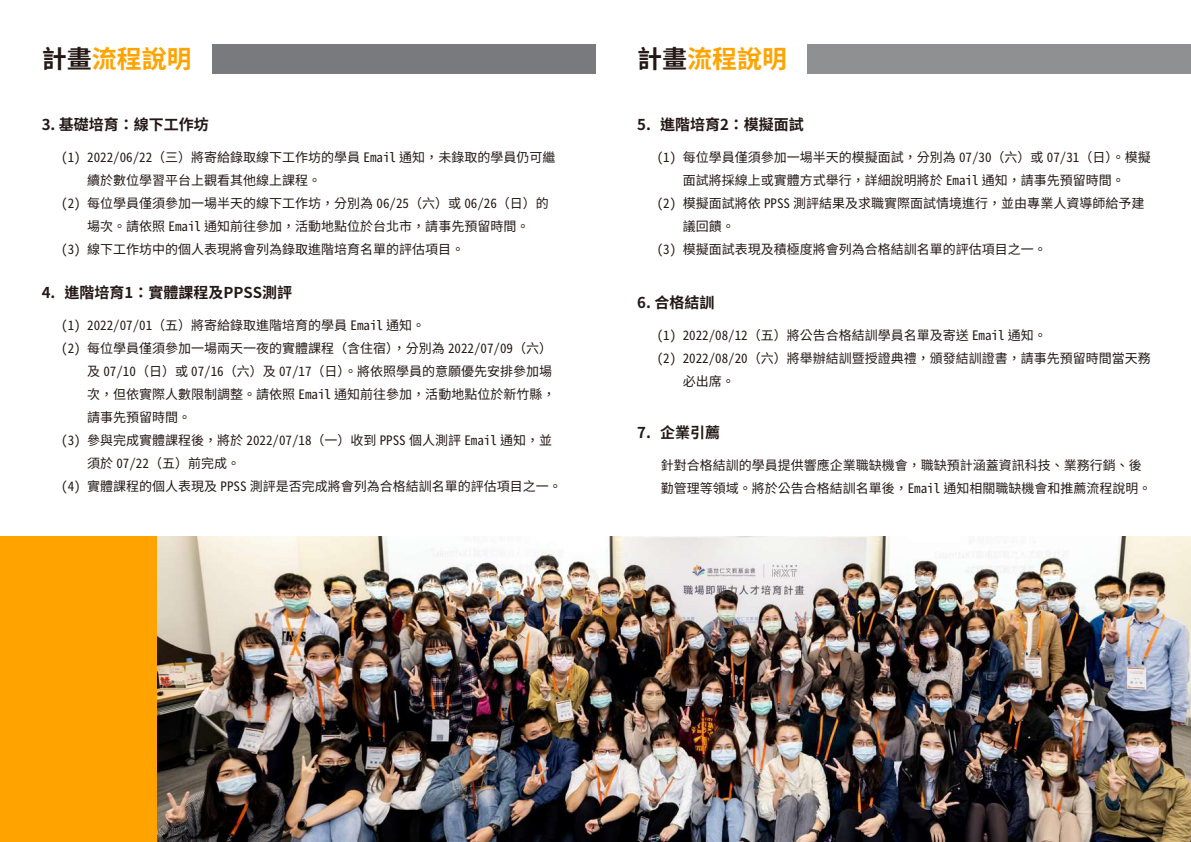
<style>
.page{position:relative;width:1191px;height:842px;background:#fff}
.page>*{position:absolute;margin:0;border:0;box-sizing:border-box;transform-origin:0 0}
.t1{font:700 25px "Noto Sans CJ Ktc";color:#ffa300}
.t2{font:700 15px "Noto Sans CJ Ktc";color:#231815}
.t3{font:13px/23px "Noto Sans Mono CJ Ktc";color:#231815}
.s1{color:#231815}
</style>
<div class="page">
<div style="left:212px;top:44px;width:383px;height:30px;background:#787a7d"></div>
<div style="left:807px;top:44px;width:384px;height:30px;background:#8e9091"></div>
<img style="left:156px;top:536px;width:1035px;height:306px">
<div style="left:0;top:536px;width:156px;height:306px;background:#ffa300"></div>
<h1 class="t1" style="left:42px;top:45px;width:151px"><span class="s1">計畫</span>流程說明</h1>
<p class="t2" style="left:42px;top:116px;width:169px">3. 基礎培育：線下工作坊</p>
<p class="t3" style="left:61px;top:146px;width:495px">(1) 2022/06/22（三）將寄給錄取線下工作坊的學員 Email 通知，未錄取的學員仍可繼</p>
<p class="t3" style="left:87px;top:169px;width:235px">續於數位學習平台上觀看其他線上課程。</p>
<p class="t3" style="left:61px;top:192px;width:489px">(2) 每位學員僅須參加一場半天的線下工作坊，分別為 06/25（六）或 06/26（日）的</p>
<p class="t3" style="left:87px;top:215px;width:443px">場次。請依照 Email 通知前往參加，活動地點位於台北市，請事先預留時間。</p>
<p class="t3" style="left:61px;top:237px;width:404px">(3) 線下工作坊中的個人表現將會列為錄取進階培育名單的評估項目。</p>
<p class="t2" style="left:42px;top:284px;width:252px">4. 進階培育1：實體課程及PPSS測評</p>
<p class="t3" style="left:61px;top:314px;width:365px">(1) 2022/07/01（五）將寄給錄取進階培育的學員 Email 通知。</p>
<p class="t3" style="left:61px;top:337px;width:492px">(2) 每位學員僅須參加一場兩天一夜的實體課程（含住宿），分別為 2022/07/09（六）</p>
<p class="t3" style="left:87px;top:360px;width:466px">及 07/10（日）或 07/16（六）及 07/17（日）。將依照學員的意願優先安排參加場</p>
<p class="t3" style="left:87px;top:383px;width:469px">次，但依實際人數限制調整。請依照 Email 通知前往參加，活動地點位於新竹縣，</p>
<p class="t3" style="left:87px;top:406px;width:105px">請事先預留時間。</p>
<p class="t3" style="left:61px;top:429px;width:492px">(3) 參與完成實體課程後，將於 2022/07/18（一）收到 PPSS 個人測評 Email 通知，並</p>
<p class="t3" style="left:87px;top:452px;width:154px">須於 07/22（五）前完成。</p>
<p class="t3" style="left:61px;top:475px;width:502px">(4) 實體課程的個人表現及 PPSS 測評是否完成將會列為合格結訓名單的評估項目之一。</p>
<h1 class="t1" style="left:637px;top:45px;width:151px"><span class="s1">計畫</span>流程說明</h1>
<p class="t2" style="left:637px;top:116px;width:168px">5. 進階培育2：模擬面試</p>
<p class="t3" style="left:656px;top:146px;width:495px">(1) 每位學員僅須參加一場半天的模擬面試，分別為 07/30（六）或 07/31（日）。模擬</p>
<p class="t3" style="left:682px;top:169px;width:443px">面試將採線上或實體方式舉行，詳細說明將於 Email 通知，請事先預留時間。</p>
<p class="t3" style="left:656px;top:192px;width:489px">(2) 模擬面試將依 PPSS 測評結果及求職實際面試情境進行，並由專業人資導師給予建</p>
<p class="t3" style="left:682px;top:215px;width:53px">議回饋。</p>
<p class="t3" style="left:656px;top:238px;width:391px">(3) 模擬面試表現及積極度將會列為合格結訓名單的評估項目之一。</p>
<p class="t2" style="left:637px;top:294px;width:79px">6. 合格結訓</p>
<p class="t3" style="left:656px;top:324px;width:391px">(1) 2022/08/12（五）將公告合格結訓學員名單及寄送 Email 通知。</p>
<p class="t3" style="left:656px;top:347px;width:495px">(2) 2022/08/20（六）將舉辦結訓暨授證典禮，頒發結訓證書，請事先預留時間當天務</p>
<p class="t3" style="left:682px;top:370px;width:53px">必出席。</p>
<p class="t2" style="left:637px;top:424px;width:84px">7. 企業引薦</p>
<p class="t3" style="left:660px;top:454px;width:492px">針對合格結訓的學員提供響應企業職缺機會，職缺預計涵蓋資訊科技、業務行銷、後勤管理等領域。將於公告合格結訓名單後，Email 通知相關職缺機會和推薦流程說明。</p>
</div>
